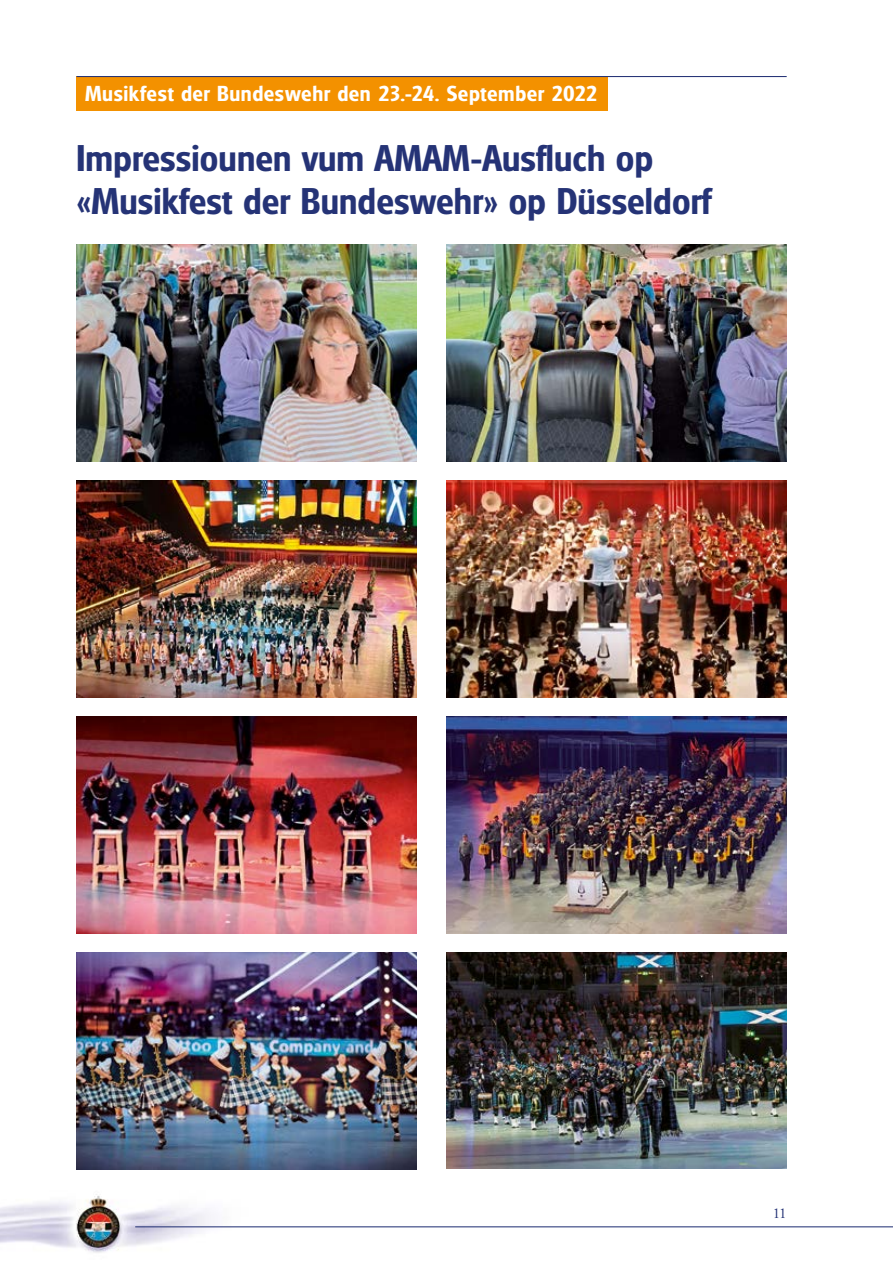
<style>
.page{position:relative;width:893px;height:1263px;background:#fff}
.page>*{position:absolute;margin:0;border:0;box-sizing:border-box;transform-origin:0 0}
.t1{font:600 36px/43.2px "Glasgow";letter-spacing:.005em;color:#253376}
.t2{font:600 21px "Glasgow";letter-spacing:.03em;color:#fff}
.t3{font:15px "Adobe Garamond Pro";color:#253376}
</style>
<div class="page">
<img style="left:1px;top:1194px;width:424px;height:59px">
<hr style="left:135px;top:1226px;width:758px;height:1px;background:#253376">
<img style="left:0;top:1182px;width:1px;height:81px">
<div style="left:77px;top:77px;width:531px;height:34px;background:#f39100"></div>
<img style="left:77px;top:244px;width:340px;height:217px">
<img style="left:77px;top:480px;width:340px;height:217px">
<img style="left:77px;top:716px;width:340px;height:217px">
<img style="left:77px;top:952px;width:340px;height:217px">
<img style="left:446px;top:244px;width:341px;height:217px">
<img style="left:446px;top:480px;width:341px;height:217px">
<img style="left:446px;top:716px;width:341px;height:217px">
<img style="left:446px;top:952px;width:341px;height:216px">
<hr style="left:77px;top:76px;width:710px;height:1px;background:#253376">
<p class="t2" style="left:85px;top:81px;width:514px">Musikfest der Bundeswehr den 23.-24. September 2022</p>
<p class="t1" style="left:77px;top:136px;width:636px">Impressiounen vum AMAM-Ausfluch op «Musikfest der Bundeswehr» op Düsseldorf</p>
<p class="t3" style="left:773px;top:1204px;width:15px">11</p>
</div>
